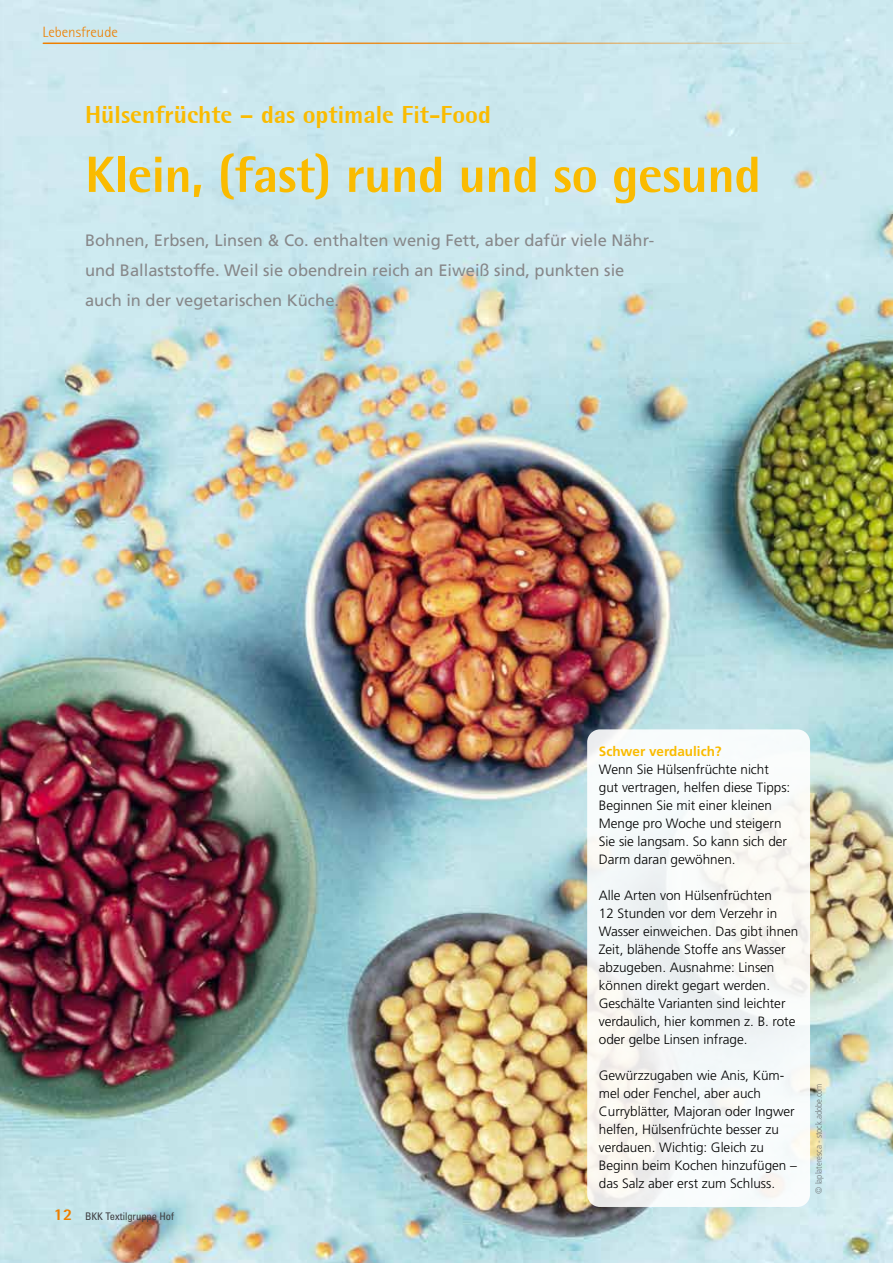
<style>
.page{position:relative;width:893px;height:1263px;background:#fff}
.page>*{position:absolute;margin:0;border:0;box-sizing:border-box;transform-origin:0 0}
.t1{font:800 51px "AT Rotis Semi Sans";letter-spacing:-.01em;color:#fabb00}
.t2{font:800 24.75px "AT Rotis Semi Sans";color:#fabb00}
.t3{font:16.5px/30px "Frutiger LT Std";color:#87888a}
.t4{font:300 15px "AT Rotis Semi Sans";color:#ee7f00}
.t5{font:300 13.5px/18px "Frutiger LT Std";color:#000}
.t6{font:700 13.5px "Frutiger LT Std";color:#fabb00}
.t7{font:condensed 10.5px "Univers LT Std";color:#3e3d40}
.t8{font:300 condensed 9px "Frutiger LT Std";color:#58585a}
.s1{font-family:"AT Rotis Semi Sans";font-weight:800;font-stretch:normal;font-size:16.5px;color:#ee7f00}
</style>
<div class="page">
<img style="left:0;top:0;width:893px;height:1263px">
<hr style="left:43px;top:43px;width:766px;height:1px;background:#ee7f00">
<div style="left:587px;top:729px;width:223px;height:478px;background:linear-gradient(to right,#f4f5f4,#f8faf9);border-radius:13px"></div>
<p class="t4" style="left:43px;top:23px;width:77px">Lebensfreude</p>
<h2 class="t2" style="left:85px;top:99px;width:407px">Hülsenfrüchte – das optimale Fit-Food</h2>
<h1 class="t1" style="left:85px;top:142px;width:677px">Klein, (fast) rund und so gesund</h1>
<p class="t3" style="left:85px;top:226px;width:571px">Bohnen, Erbsen, Linsen &amp; Co. enthalten wenig Fett, aber dafür viele Nähr&shy;und Ballaststoffe. Weil sie obendrein reich an Eiweiß sind, punkten sie auch in der vegetarischen Küche.</p>
<p class="t7" style="left:54px;top:1209px;width:122px"><span class="s1">12</span> BKK Textilgruppe Hof</p>
<p class="t6" style="left:599px;top:743px;width:124px">Schwer verdaulich?</p>
<p class="t5" style="left:599px;top:761px;width:193px">Wenn Sie Hülsenfrüchte nicht gut vertragen, helfen diese Tipps:<br>Beginnen Sie mit einer kleinen<br>Menge pro Woche und steigern<br>Sie sie langsam. So kann sich der<br>Darm daran gewöhnen.</p>
<p class="t5" style="left:599px;top:887px;width:201px">Alle Arten von Hülsenfrüchten<br>12 Stunden vor dem Verzehr in<br>Wasser einweichen. Das gibt ihnen<br>Zeit, blähende Stoffe ans Wasser abzugeben. Ausnahme: Linsen können direkt gegart werden.<br>Geschälte Varianten sind leichter verdaulich, hier kommen z. B. rote oder gelbe Linsen infrage.</p>
<p class="t5" style="left:599px;top:1066px;width:200px">Gewürzzugaben wie Anis, Küm&shy;mel oder Fenchel, aber auch<br>Curryblätter, Majoran oder Ingwer helfen, Hülsenfrüchte besser zu verdauen. Wichtig: Gleich zu<br>Beginn beim Kochen hinzufügen – das Salz aber erst zum Schluss.</p>
<p class="t8" style="left:814px;top:1194px;width:112px;rotate:-90deg">© laplateresca - stock.adobe.com</p>
</div>
